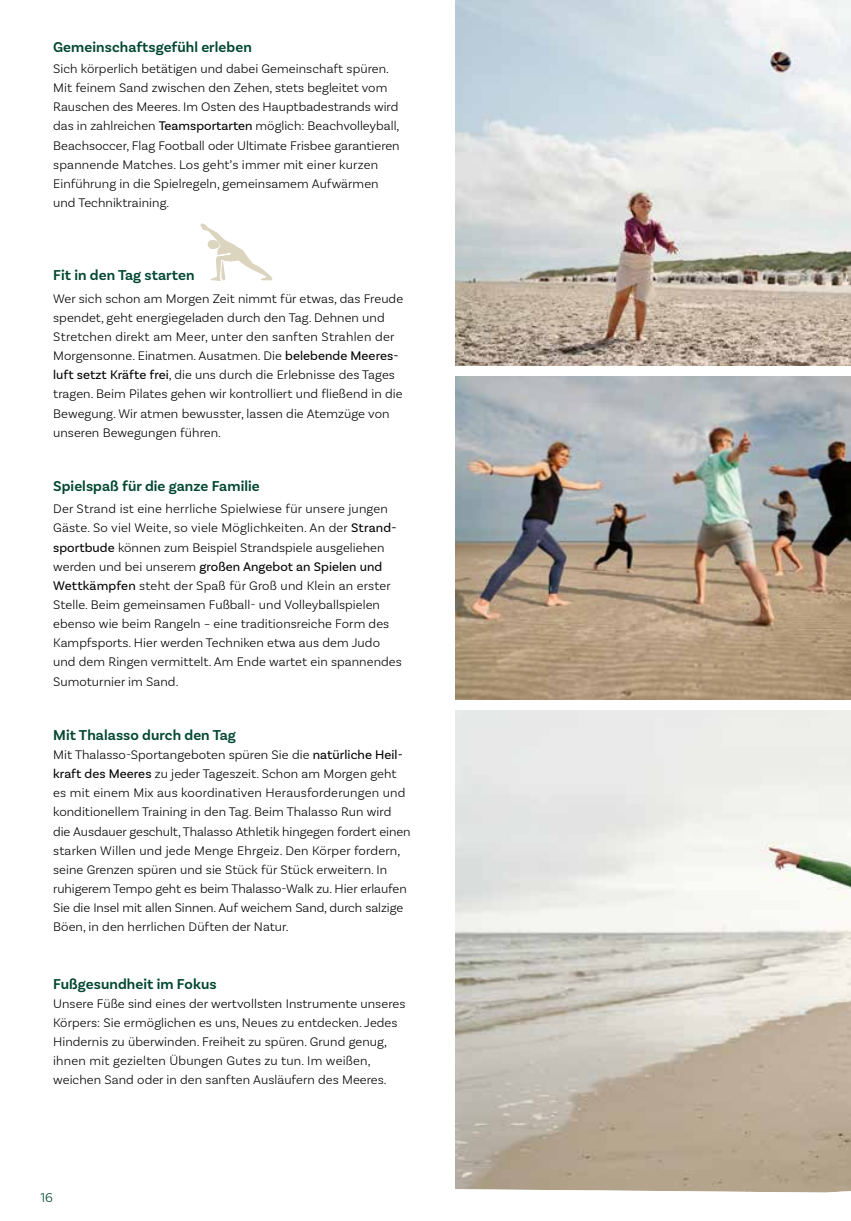
<style>
.page{position:relative;width:851px;height:1221px;background:#fff}
.page>*{position:absolute;margin:0;border:0;box-sizing:border-box;transform-origin:0 0}
.t1{font:600 15px "Basic Sans";letter-spacing:.005em;color:#004631}
.t2{font:300 13.5px "Basic Sans";color:#004530}
.t3{font:300 13.2px/19.2px "Basic Sans";letter-spacing:.005em;color:#000}
.s1{font-weight:400}
</style>
<div class="page">
<img style="left:455px;top:0;width:395px;height:366px">
<img style="left:455px;top:376px;width:395px;height:323px">
<img style="left:455px;top:710px;width:395px;height:469px">
<svg style="left:455px;top:1179px;width:395px;height:14px;background:#bdb09c"></svg>
<svg style="left:200px;top:223px;width:73px;height:58px"></svg>
<p class="t1" style="left:53px;top:38px;width:200px">Gemeinschaftsgefühl erleben</p>
<p class="t3" style="left:53px;top:59px;width:348px">Sich körperlich betätigen und dabei Gemeinschaft spüren.<br>Mit feinem Sand zwischen den Zehen, stets begleitet vom Rauschen des Meeres. Im Osten des Hauptbadestrands wird das in zahlreichen <span class="s1">Teamsportarten</span> möglich: Beachvolleyball, Beachsoccer, Flag Football oder Ultimate Frisbee garantieren spannende Matches. Los geht’s immer mit einer kurzen Einführung in die Spielregeln, gemeinsamem Aufwärmen und Techniktraining.</p>
<p class="t1" style="left:53px;top:266px;width:143px">Fit in den Tag starten</p>
<p class="t3" style="left:53px;top:288px;width:351px">Wer sich schon am Morgen Zeit nimmt für etwas, das Freude spendet, geht energiegeladen durch den Tag. Dehnen und Stretchen direkt am Meer, unter den sanften Strahlen der Morgensonne. Einatmen. Ausatmen. Die <span class="s1">belebende Meeres&shy;luft setzt Kräfte frei</span>, die uns durch die Erlebnisse des Tages tragen. Beim Pilates gehen wir kontrolliert und fließend in die Bewegung. Wir atmen bewusster, lassen die Atemzüge von unseren Bewegungen führen.</p>
<p class="t1" style="left:53px;top:477px;width:208px">Spielspaß für die ganze Familie</p>
<p class="t3" style="left:53px;top:499px;width:350px">Der Strand ist eine herrliche Spielwiese für unsere jungen Gäste. So viel Weite, so viele Möglichkeiten. An der <span class="s1">Strand&shy;sportbude</span> können zum Beispiel Strandspiele ausgeliehen werden und bei unserem <span class="s1">großen Angebot an Spielen und Wettkämpfen</span> steht der Spaß für Groß und Klein an erster Stelle. Beim gemeinsamen Fußball- und Volleyballspielen ebenso wie beim Rangeln – eine traditionsreiche Form des Kampfsports. Hier werden Techniken etwa aus dem Judo und dem Ringen vermittelt. Am Ende wartet ein spannendes Sumoturnier im Sand.</p>
<p class="t1" style="left:53px;top:725px;width:184px">Mit Thalasso durch den Tag</p>
<p class="t3" style="left:53px;top:744px;width:359px">Mit Thalasso-Sportangeboten spüren Sie die <span class="s1">natürliche Heil&shy;kraft des Meeres</span> zu jeder Tageszeit. Schon am Morgen geht es mit einem Mix aus koordinativen Herausforderungen und konditionellem Training in den Tag. Beim Thalasso Run wird die Ausdauer geschult, Thalasso Athletik hingegen fordert einen starken Willen und jede Menge Ehrgeiz. Den Körper fordern, seine Grenzen spüren und sie Stück für Stück erweitern. In ruhigerem Tempo geht es beim Thalasso-Walk zu. Hier erlaufen Sie die Insel mit allen Sinnen. Auf weichem Sand, durch salzige Böen, in den herrlichen Düften der Natur.</p>
<p class="t1" style="left:53px;top:974px;width:165px">Fußgesundheit im Fokus</p>
<p class="t3" style="left:53px;top:993px;width:353px">Unsere Füße sind eines der wertvollsten Instrumente unseres Körpers: Sie ermöglichen es uns, Neues zu entdecken. Jedes Hindernis zu überwinden. Freiheit zu spüren. Grund genug, ihnen mit gezielten Übungen Gutes zu tun. Im weißen, weichen Sand oder in den sanften Ausläufern des Meeres.</p>
<p class="t2" style="left:40px;top:1189px;width:14px">16</p>
</div>
